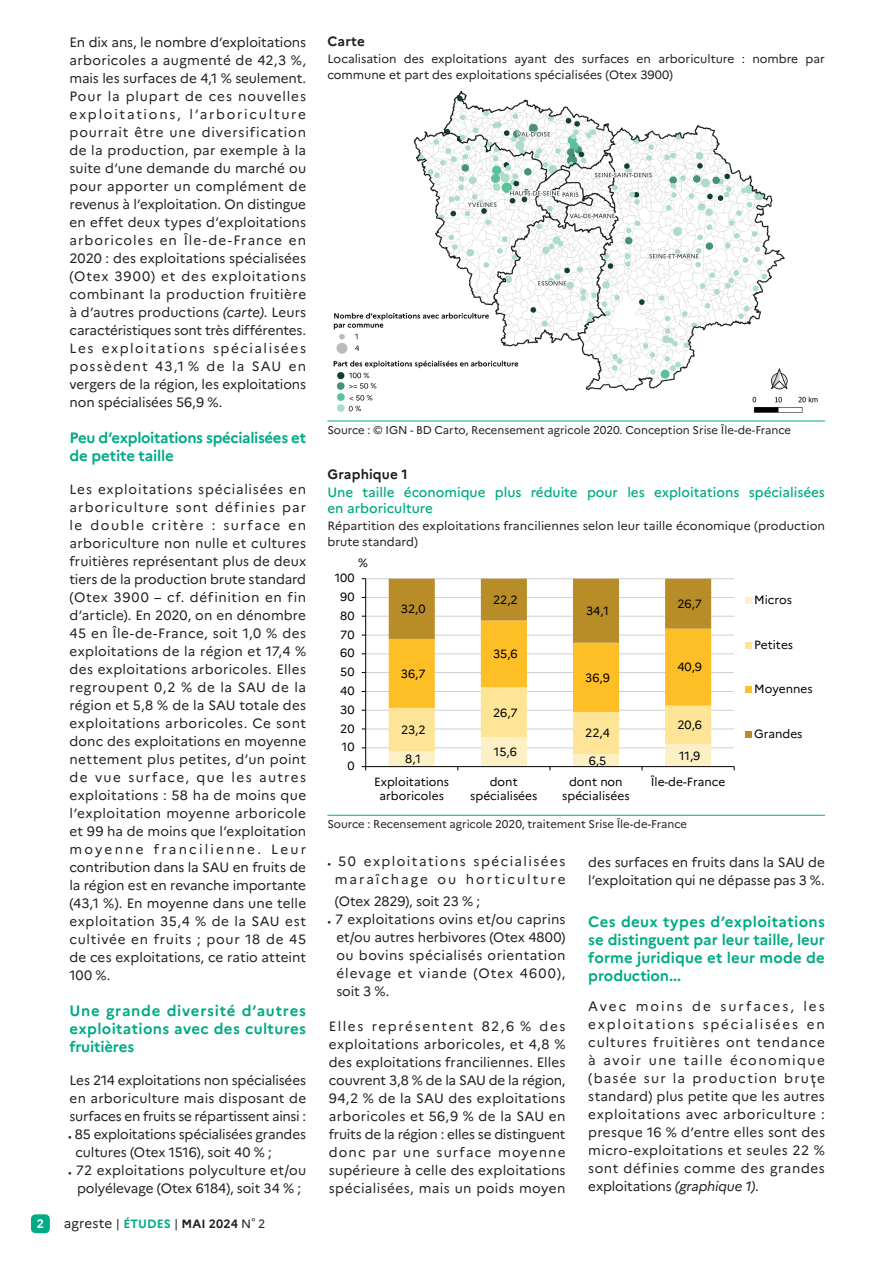
<style>
.page{position:relative;width:893px;height:1263px;background:#fff}
.page>*{position:absolute;margin:0;border:0;box-sizing:border-box;transform-origin:0 0}
.t1{font:700 15px/18px "Marianne";letter-spacing:-.005em;color:#00ab85;text-align:justify}
.t2{font:13.5px/18px "Marianne";letter-spacing:.005em;color:#231f20;text-align:justify}
.t3{font:500 13.5px/16.5px "Marianne";color:#00ab85}
.t4{font:13.5px/18px "Marianne";letter-spacing:-.015em;color:#231f20}
.t5{font:13.5px/18px "Marianne";letter-spacing:.115em;color:#231f20;text-align:center}
.t6{font:700 13.5px "Marianne";letter-spacing:.01em;color:#231f20}
.t7{font:700 12.15px "Marianne";color:#fff}
.t8{font:12px/16.5px "Marianne";color:#231f20}
.t9{font:11.85px/14.5px "Marianne";color:#000001;text-align:center}
.t10{font:11.25px "Marianne";color:#231f20}
.s1{font-style:italic}
.s2{font-family:"Arial";font-size:6px}
.s3{font-size:12px}
.s4{font-weight:700;font-size:12px;color:#00ab85}
.s5{font-weight:700;font-size:12px}
</style>
<div class="page">
<div style="left:31px;top:1214px;width:19px;height:19px;background:#00ab85;border-radius:5px"></div>
<hr style="left:327px;top:421px;width:498px;height:1px;background:#00ab85">
<img style="left:333px;top:91px;width:485px;height:322px">
<hr style="left:366px;top:747px;width:368px;height:1px;background:#cfd1d0">
<hr style="left:366px;top:729px;width:368px;height:1px;background:#cfd1d0">
<hr style="left:366px;top:710px;width:368px;height:1px;background:#cfd1d0">
<hr style="left:366px;top:691px;width:368px;height:1px;background:#cfd1d0">
<hr style="left:366px;top:672px;width:368px;height:1px;background:#cfd1d0">
<hr style="left:366px;top:653px;width:368px;height:1px;background:#cfd1d0">
<hr style="left:366px;top:635px;width:368px;height:1px;background:#cfd1d0">
<hr style="left:366px;top:616px;width:368px;height:1px;background:#cfd1d0">
<hr style="left:366px;top:597px;width:368px;height:1px;background:#cfd1d0">
<hr style="left:366px;top:578px;width:368px;height:1px;background:#cfd1d0">
<hr style="left:365px;top:579px;width:1px;height:188px;background:#000001">
<hr style="left:366px;top:766px;width:368px;height:1px;background:#000001">
<svg style="left:389px;top:579px;width:322px;height:191px"></svg>
<div style="left:745px;top:597px;width:6px;height:7px;background:#fdf0c4"></div>
<svg style="left:745px;top:642px;width:6px;height:6px"></svg>
<svg style="left:745px;top:687px;width:6px;height:6px"></svg>
<div style="left:745px;top:731px;width:6px;height:7px;background:#b88d27"></div>
<hr style="left:327px;top:815px;width:498px;height:1px;background:#00ab85">
<p class="t2" style="left:70px;top:33px;width:238px">En dix ans, le nombre d’exploitations arboricoles a augmenté de 42,3 %, mais les surfaces de 4,1 % seulement.<br>Pour la plupart de ces nouvelles exploitations, l’arboriculture pourrait être une diversification de la production, par exemple à la suite d’une demande du marché ou pour apporter un complément de revenus à l’exploitation. On distingue en effet deux types d’exploitations arboricoles en Île-de-France en 2020 : des exploitations spécialisées (Otex 3900) et des exploitations combinant la production fruitière à d’autres productions <span class="s1">(carte)</span>. Leurs caractéristiques sont très différentes.<br>Les exploitations spécialisées possèdent 43,1 % de la SAU en vergers de la région, les exploitations non spécialisées 56,9 %.</p>
<p class="t1" style="left:70px;top:428px;width:238px">Peu d’exploitations spécialisées et de petite taille</p>
<p class="t2" style="left:70px;top:480px;width:238px">Les exploitations spécialisées en arboriculture sont définies par le double critère : surface en arboriculture non nulle et cultures fruitières représentant plus de deux tiers de la production brute standard (Otex 3900 – cf. définition en fin d’article). En 2020, on en dénombre 45 en Île-de-France, soit 1,0 % des exploitations de la région et 17,4 % des exploitations arboricoles. Elles regroupent 0,2 % de la SAU de la région et 5,8 % de la SAU totale des exploitations arboricoles. Ce sont donc des exploitations en moyenne nettement plus petites, d’un point de vue surface, que les autres exploitations : 58 ha de moins que l’exploitation moyenne arboricole et 99 ha de moins que l’exploitation moyenne francilienne. Leur contribution dans la SAU en fruits de la région est en revanche importante (43,1 %). En moyenne dans une telle exploitation 35,4 % de la SAU est cultivée en fruits ; pour 18 de 45 de ces exploitations, ce ratio atteint 100 %.</p>
<p class="t1" style="left:70px;top:1001px;width:238px">Une grande diversité d’autres exploitations avec des cultures fruitières</p>
<p class="t2" style="left:70px;top:1071px;width:238px">Les 214 exploitations non spécialisées en arboriculture mais disposant de surfaces en fruits se répartissent ainsi :</p>
<p class="t4" style="left:76px;top:1125px;width:232px;text-indent:-8px"><span class="s2">●</span> 85 exploitations spécialisées grandes cultures (Otex 1516), soit 40 % ;</p>
<p class="t2" style="left:68px;top:1161px;width:240px;text-align:center"><span class="s2">●</span> 72 exploitations polyculture et/ou polyélevage (Otex 6184), soit 34 % ;</p>
<p class="t7" style="left:37px;top:1216px;width:9px">2</p>
<p class="t2" style="left:64px;top:1214px;width:203px">agreste <span class="s3">|</span> <span class="s4">ÉTUDES</span> <span class="s3">|</span> <span class="s5">MAI 2024</span> <span class="s3">N</span><sup>°</sup> <span class="s3">2</span></p>
<p class="t6" style="left:327px;top:33px;width:39px">Carte</p>
<p class="t8" style="left:327px;top:50px;width:499px">Localisation des exploitations ayant des surfaces en arboriculture : nombre par commune et part des exploitations spécialisées (Otex 3900)</p>
<p class="t10" style="left:327px;top:423px;width:465px">Source : © IGN - BD Carto, Recensement agricole 2020. Conception Srise Île-de-France</p>
<p class="t6" style="left:327px;top:466px;width:82px">Graphique 1</p>
<p class="t3" style="left:327px;top:484px;width:499px">Une taille économique plus réduite pour les exploitations spécialisées en arboriculture</p>
<p class="t8" style="left:327px;top:517px;width:499px">Répartition des exploitations franciliennes selon leur taille économique (production brute standard)</p>
<p class="t9" style="left:358px;top:555px;width:11px">%</p>
<p class="t9" style="left:335px;top:571px;width:21px">100</p>
<p class="t9" style="left:340px;top:589px;width:16px">90</p>
<p class="t9" style="left:340px;top:608px;width:16px">80</p>
<p class="t9" style="left:340px;top:627px;width:16px">70</p>
<p class="t9" style="left:340px;top:646px;width:16px">60</p>
<p class="t9" style="left:340px;top:665px;width:16px">50</p>
<p class="t9" style="left:340px;top:683px;width:16px">40</p>
<p class="t9" style="left:340px;top:702px;width:16px">30</p>
<p class="t9" style="left:340px;top:721px;width:16px">20</p>
<p class="t9" style="left:342px;top:740px;width:14px">10</p>
<p class="t9" style="left:347px;top:759px;width:9px">0</p>
<p class="t9" style="left:401px;top:601px;width:26px">32,0</p>
<p class="t9" style="left:493px;top:592px;width:26px">22,2</p>
<p class="t9" style="left:586px;top:603px;width:24px">34,1</p>
<p class="t9" style="left:677px;top:596px;width:26px">26,7</p>
<p class="t9" style="left:493px;top:646px;width:26px">35,6</p>
<p class="t9" style="left:401px;top:666px;width:26px">36,7</p>
<p class="t9" style="left:585px;top:670px;width:26px">36,9</p>
<p class="t9" style="left:677px;top:660px;width:26px">40,9</p>
<p class="t9" style="left:493px;top:705px;width:26px">26,7</p>
<p class="t9" style="left:401px;top:722px;width:26px">23,2</p>
<p class="t9" style="left:585px;top:726px;width:26px">22,4</p>
<p class="t9" style="left:677px;top:718px;width:26px">20,6</p>
<p class="t9" style="left:405px;top:752px;width:17px">8,1</p>
<p class="t9" style="left:494px;top:745px;width:25px">15,6</p>
<p class="t9" style="left:589px;top:753px;width:19px">6,5</p>
<p class="t9" style="left:679px;top:748px;width:23px">11,9</p>
<p class="t9" style="left:374px;top:774px;width:77px">Exploitations arboricoles</p>
<p class="t9" style="left:470px;top:774px;width:69px">dont spécialisées</p>
<p class="t9" style="left:562px;top:774px;width:69px">dont non spécialisées</p>
<p class="t9" style="left:651px;top:774px;width:76px">Île-de-France</p>
<p class="t10" style="left:327px;top:817px;width:361px">Source : Recensement agricole 2020, traitement Srise Île-de-France</p>
<p class="t9" style="left:754px;top:592px;width:39px">Micros</p>
<p class="t9" style="left:754px;top:637px;width:41px">Petites</p>
<p class="t9" style="left:754px;top:682px;width:60px">Moyennes</p>
<p class="t9" style="left:754px;top:727px;width:50px">Grandes</p>
<p class="t5" style="left:327px;top:852px;width:240px"><span class="s2">●</span> 50 exploitations spécialisées maraîchage ou horticulture</p>
<p class="t2" style="left:335px;top:892px;width:147px">(Otex 2829), soit 23 % ;</p>
<p class="t2" style="left:336px;top:910px;width:231px;text-indent:-9px"><span class="s2">●</span> 7 exploitations ovins et/ou caprins et/ou autres herbivores (Otex 4800) ou bovins spécialisés orientation élevage et viande (Otex 4600), soit 3 %.</p>
<p class="t2" style="left:329px;top:1017px;width:238px">Elles représentent 82,6 % des exploitations arboricoles, et 4,8 % des exploitations franciliennes. Elles couvrent 3,8 % de la SAU de la région, 94,2 % de la SAU des exploitations arboricoles et 56,9 % de la SAU en fruits de la région : elles se distinguent donc par une surface moyenne supérieure à celle des exploitations spécialisées, mais un poids moyen</p>
<p class="t2" style="left:588px;top:853px;width:238px">des surfaces en fruits dans la SAU de l’exploitation qui ne dépasse pas 3 %.</p>
<p class="t1" style="left:588px;top:912px;width:238px">Ces deux types d’exploitations se distinguent par leur taille, leur forme juridique et leur mode de production...</p>
<p class="t2" style="left:588px;top:997px;width:238px">Avec moins de surfaces, les exploitations spécialisées en cultures fruitières ont tendance à avoir une taille économique (basée sur la production brute standard) plus petite que les autres exploitations avec arboriculture : presque 16 % d’entre elles sont des micro-exploitations et seules 22 % sont définies comme des grandes exploitations <span class="s1">(graphique 1)</span>.</p>
</div>
